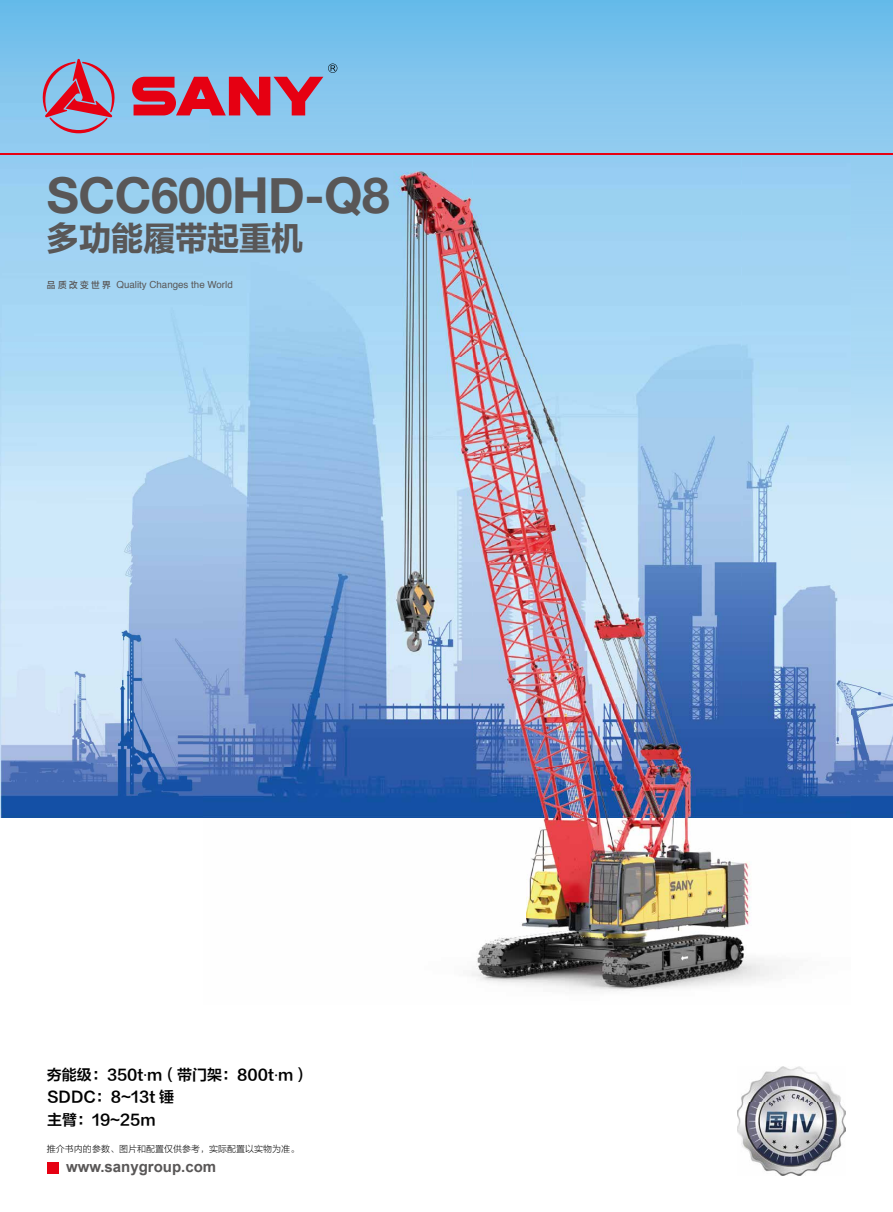
<style>
.page{position:relative;width:893px;height:1212px;background:#fff}
.page>*{position:absolute;margin:0;border:0;box-sizing:border-box;transform-origin:0 0}
.t1{font:700 49.5px "Helvetica Neue";letter-spacing:-.01em;color:#595757}
.t2{font:33.3px "FZLTDHK GBK1 0";letter-spacing:-.01em;color:#595757}
.t3{font:15px/22.5px "FZLTZCHK GBK1 0";color:#000}
.t4{font:700 15px "Arial";color:#595757}
.t5{font:9.75px "Helvetica";color:#595757}
.t6{font:9px "FZLTKHK GBK1 0";color:#000}
.s1{font-family:"FZLTHDB SC GB1 4";font-size:9px}
.s2{font-family:"Microsoft Ya Hei"}
.s3{font-family:"Helvetica Neue"}
</style>
<div class="page">
<img style="left:0;top:561px;width:742px;height:258px">
<img style="left:850px;top:170px;width:43px;height:648px">
<div style="left:0;top:0;width:893px;height:72px;background:linear-gradient(to bottom,#64baea,#80c4ed)"></div>
<img style="left:0;top:72px;width:210px;height:489px">
<svg style="left:41px;top:59px;width:75px;height:74px"></svg>
<svg style="left:132px;top:64px;width:205px;height:51px"></svg>
<hr style="left:0;top:153px;width:893px;height:2px;background:#e60012">
<img style="left:742px;top:155px;width:108px;height:663px">
<img style="left:204px;top:155px;width:539px;height:406px">
<img style="left:472px;top:819px;width:306px;height:172px">
<div style="left:47px;top:1162px;width:12px;height:11px;background:#e60012"></div>
<img style="left:737px;top:1067px;width:109px;height:108px">
<h1 class="t1" style="left:47px;top:156px;width:344px">SCC600HD-Q8</h1>
<h2 class="t2" style="left:47px;top:220px;width:258px">多功能履带起重机</h2>
<p class="t5" style="left:47px;top:277px;width:187px"><span class="s1">品 质 改 变 世 界</span> Quality Changes the World</p>
<p class="t3" style="left:47px;top:1064px;width:263px">夯能级：350t<span class="s2">·</span>m（带门架：800t<span class="s3">·</span>m）<br>SDDC：8~13t 锤<br>主臂：19~25m</p>
<p class="t6" style="left:47px;top:1144px;width:254px">推介书内的参数、图片和配置仅供参考，实际配置以实物为准。</p>
<p class="t4" style="left:66px;top:1156px;width:152px">www.sanygroup.com</p>
</div>
